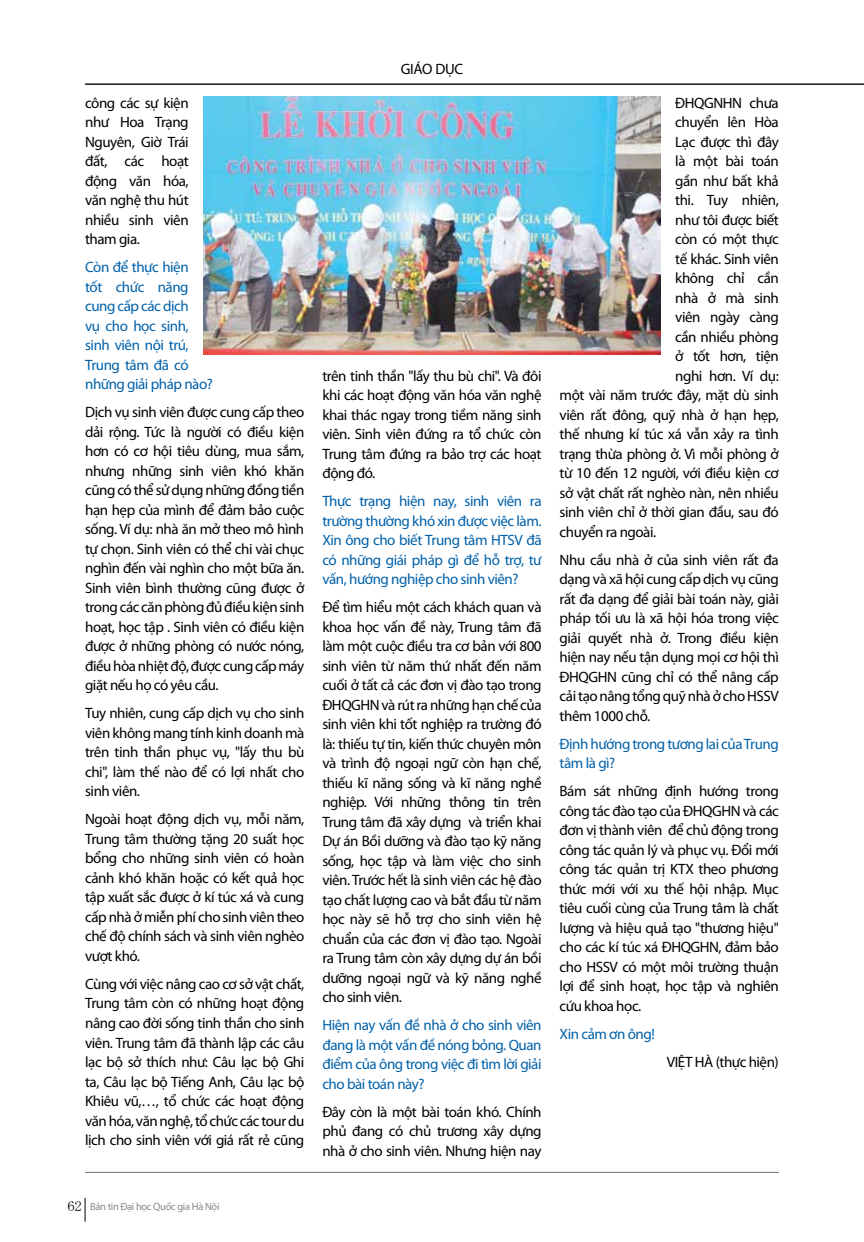
<style>
.page{position:relative;width:864px;height:1242px;background:#fff}
.page>*{position:absolute;margin:0;border:0;box-sizing:border-box;transform-origin:0 0}
.t1{font:15px/19.5px "Myriad Pro";letter-spacing:-.03em;color:#000;text-align:justify}
.t2{font:15px/19.5px "Myriad Pro";letter-spacing:-.03em;color:#0061aa}
.t3{font:10.5px "Myriad Pro";letter-spacing:-.03em;color:#828b92}
.s1{font-family:"MS Mincho";font-size:14.25px;color:#000}
</style>
<div class="page">
<img style="left:204px;top:96px;width:456px;height:258px">
<hr style="left:85px;top:1172px;width:693px;height:1px;background:#6d6e71">
<svg style="left:85px;top:1198px;width:1px;height:23px"></svg>
<hr style="left:85px;top:84px;width:778px;height:1px;background:#0a0a0b">
<p class="t1" style="left:85px;top:93px;width:105px">công các sự kiện như Hoa Trạng Nguyên, Giờ Trái đất, các hoạt động văn hóa, văn nghệ thu hút nhiều sinh viên tham gia.</p>
<p class="t2" style="left:85px;top:257px;width:129px">Còn để thực hiện<br>tốt chức năng cung cấp các dịch<br>vụ cho học sinh, sinh viên nội trú,<br>Trung tâm đã có những giải pháp nào?</p>
<p class="t1" style="left:85px;top:402px;width:221px">Dịch vụ sinh viên được cung cấp theo dải rộng. Tức là người có điều kiện hơn có cơ hội tiêu dùng, mua sắm, nhưng những sinh viên khó khăn cũng có thể sử dụng những đồng tiền hạn hẹp của mình để đảm bảo cuộc sống. Ví dụ: nhà ăn mở theo mô hình tự chọn. Sinh viên có thể chi vài chục nghìn đến vài nghìn cho một bữa ăn.<br>Sinh viên bình thường cũng được ở trong các căn phòng đủ điều kiện sinh hoạt, học tập . Sinh viên có điều kiện được ở những phòng có nước nóng, điều hòa nhiệt độ, được cung cấp máy giặt nếu họ có yêu cầu.</p>
<p class="t1" style="left:85px;top:703px;width:221px">Tuy nhiên, cung cấp dịch vụ cho sinh viên không mang tính kinh doanh mà trên tinh thần phục vụ, "lấy thu bù chi", làm thế nào để có lợi nhất cho sinh viên.</p>
<p class="t1" style="left:85px;top:809px;width:221px">Ngoài hoạt động dịch vụ, mỗi năm, Trung tâm thường tặng 20 suất học bổng cho những sinh viên có hoàn cảnh khó khăn hoặc có kết quả học tập xuất sắc được ở kí túc xá và cung cấp nhà ở miễn phí cho sinh viên theo chế độ chính sách và sinh viên nghèo vượt khó.</p>
<p class="t1" style="left:85px;top:974px;width:221px">Cùng với việc nâng cao cơ sở vật chất, Trung tâm còn có những hoạt động nâng cao đời sống tinh thần cho sinh viên. Trung tâm đã thành lập các câu lạc bộ sở thích như: Câu lạc bộ Ghi ta, Câu lạc bộ Tiếng Anh, Câu lạc bộ Khiêu vũ,…, tổ chức các hoạt động văn hóa, văn nghệ, tổ chức các tour du lịch cho sinh viên với giá rất rẻ cũng</p>
<p class="t3" style="left:67px;top:1199px;width:153px"><span class="s1">62</span> Bản tin Đại học Quốc gia Hà Nội</p>
<p class="t1" style="left:400px;top:59px;width:9px">GIÁO</p>
<p class="t1" style="left:435px;top:59px;width:19px">DỤC</p>
<p class="t1" style="left:322px;top:366px;width:221px">trên tinh thần "lấy thu bù chi". Và đôi khi các hoạt động văn hóa văn nghệ khai thác ngay trong tiềm năng sinh viên. Sinh viên đứng ra tổ chức còn Trung tâm đứng ra bảo trợ các hoạt động đó.</p>
<p class="t2" style="left:322px;top:491px;width:221px;text-align:justify">Thực trạng hiện nay, sinh viên ra trường thường khó xin được việc làm.<br>Xin ông cho biết Trung tâm HTSV đã có những giái pháp gì để hỗ trợ, tư vấn, hướng nghiệp cho sinh viên?</p>
<p class="t1" style="left:322px;top:597px;width:221px">Để tìm hiểu một cách khách quan và khoa học vấn đề này, Trung tâm đã làm một cuộc điều tra cơ bản với 800 sinh viên từ năm thứ nhất đến năm cuối ở tất cả các đơn vị đào tạo trong ĐHQGHN và rút ra những hạn chế của sinh viên khi tốt nghiệp ra trường đó là: thiếu tự tin, kiến thức chuyên môn và trình độ ngoại ngữ còn hạn chế, thiếu kĩ năng sống và kĩ năng nghề nghiệp. Với những thông tin trên Trung tâm đã xây dựng và triển khai Dự án Bồi dưỡng và đào tạo kỹ năng sống, học tập và làm việc cho sinh viên. Trước hết là sinh viên các hệ đào tạo chất lượng cao và bắt đầu từ năm học này sẽ hỗ trợ cho sinh viên hệ chuẩn của các đơn vị đào tạo. Ngoài ra Trung tâm còn xây dựng dự án bồi dưỡng ngoại ngữ và kỹ năng nghề cho sinh viên.</p>
<p class="t2" style="left:322px;top:1015px;width:221px;text-align:justify">Hiện nay vấn đề nhà ở cho sinh viên đang là một vấn đề nóng bỏng. Quan điểm của ông trong việc đi tìm lời giải cho bài toán này?</p>
<p class="t1" style="left:322px;top:1102px;width:221px">Đây còn là một bài toán khó. Chính phủ đang có chủ trương xây dựng nhà ở cho sinh viên. N hưng hiện nay</p>
<p class="t1" style="left:675px;top:93px;width:105px">ĐHQGN HN chưa</p>
<p class="t1" style="left:675px;top:112px;width:105px">chuyển lên Hòa</p>
<p class="t1" style="left:675px;top:132px;width:105px">Lạc được thì đây</p>
<p class="t1" style="left:675px;top:151px;width:105px">là một bài toán</p>
<p class="t1" style="left:675px;top:171px;width:105px">gần như bất khả</p>
<p class="t1" style="left:675px;top:190px;width:105px">thi. Tuy nhiên,</p>
<p class="t1" style="left:675px;top:210px;width:105px">như tôi được biết</p>
<p class="t1" style="left:675px;top:229px;width:105px">còn có một thực</p>
<p class="t1" style="left:675px;top:249px;width:105px">tế khác. Sinh viên</p>
<p class="t1" style="left:675px;top:268px;width:105px">không chỉ cần</p>
<p class="t1" style="left:675px;top:288px;width:105px">nhà ở mà sinh</p>
<p class="t1" style="left:675px;top:307px;width:105px">viên ngày càng</p>
<p class="t1" style="left:675px;top:327px;width:105px">cần nhiều phòng</p>
<p class="t1" style="left:675px;top:346px;width:105px">ở tốt hơn, tiện</p>
<p class="t1" style="left:675px;top:366px;width:105px">nghi hơn. Ví dụ:</p>
<p class="t1" style="left:559px;top:385px;width:221px">một vài năm trước đây, mặt dù sinh</p>
<p class="t1" style="left:559px;top:405px;width:220px">viên rất đông, quỹ nhà ở hạn hẹp,</p>
<p class="t1" style="left:559px;top:424px;width:221px">thế nhưng kí túc xá vẫn xảy ra tình</p>
<p class="t1" style="left:559px;top:444px;width:221px">trạng thừa phòng ở. Vì mỗi phòng ở</p>
<p class="t1" style="left:559px;top:463px;width:221px">từ 10 đến 12 người, với điều kiện cơ</p>
<p class="t1" style="left:559px;top:483px;width:220px">sở vật chất rất nghèo nàn, nên nhiều</p>
<p class="t1" style="left:559px;top:502px;width:220px">sinh viên chỉ ở thời gian đầu, sau đó</p>
<p class="t1" style="left:559px;top:522px;width:98px">chuyển ra ngoài.</p>
<p class="t1" style="left:559px;top:550px;width:221px">N hu cầu nhà ở của sinh viên rất đa dạng và xã hội cung cấp dịch vụ cũng rất đa dạng để giải bài toán này, giải pháp tối ưu là xã hội hóa trong việc giải quyết nhà ở. Trong điều kiện hiện nay nếu tận dụng mọi cơ hội thì ĐHQGHN cũng chỉ có thể nâng cấp cải tạo nâng tổng quỹ nhà ở cho HSSV thêm 1000 chỗ.</p>
<p class="t2" style="left:559px;top:734px;width:221px">Định hướng trong tương lai của Trung tâm là gì?</p>
<p class="t1" style="left:559px;top:781px;width:221px">Bám sát những định hướng trong công tác đào tạo của ĐHQGHN và các đơn vị thành viên để chủ động trong công tác quản lý và phục vụ. Đổi mới công tác quản trị KTX theo phương thức mới với xu thế hội nhập. Mục tiêu cuối cùng của Trung tâm là chất lượng và hiệu quả tạo "thương hiệu" cho các kí túc xá ĐHQGHN, đảm bảo cho HSSV có một môi trường thuận lợi để sinh hoạt, học tập và nghiên cứu khoa học.</p>
<p class="t2" style="left:559px;top:1024px;width:97px">Xin cảm ơn ông!</p>
<p class="t1" style="left:666px;top:1052px;width:113px">VIỆT HÀ (thực hiện)</p>
</div>
